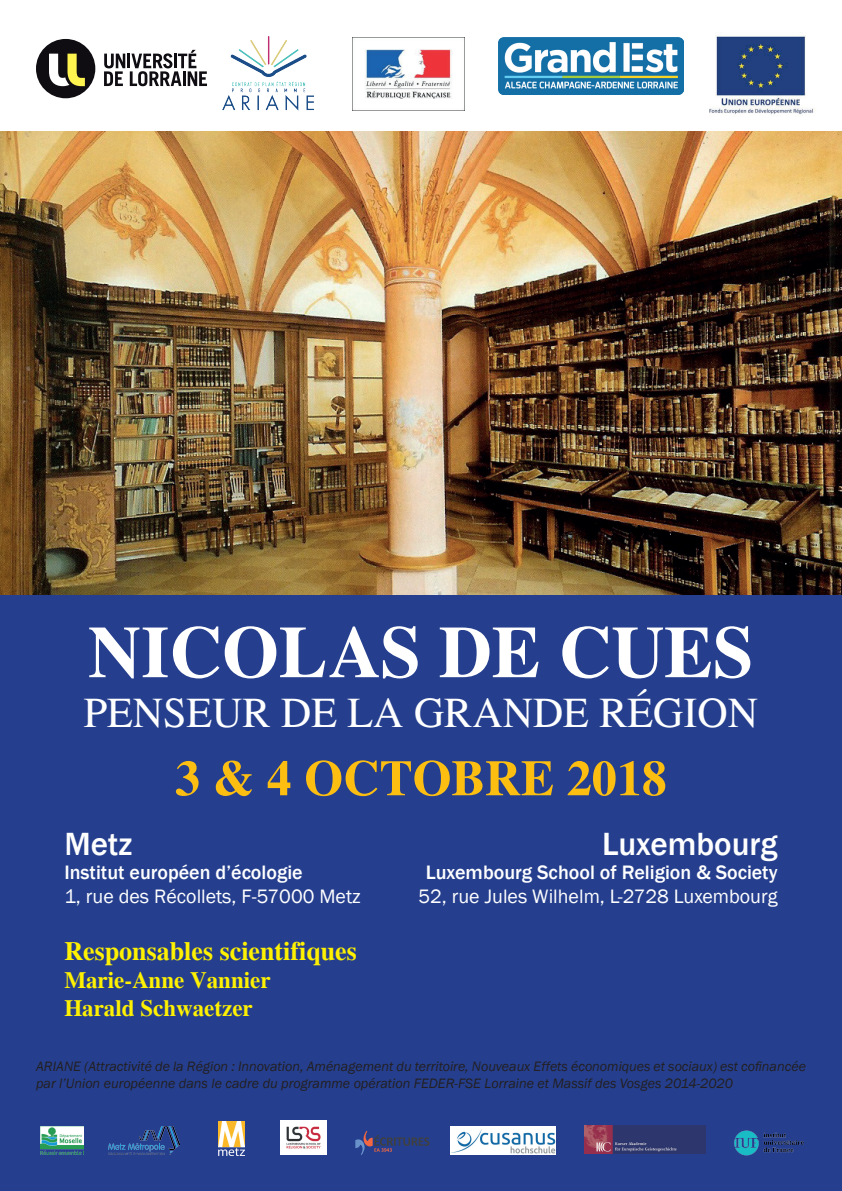
<style>
.page{position:relative;width:842px;height:1191px;background:#fff}
.page>*{position:absolute;margin:0;border:0;box-sizing:border-box;transform-origin:0 0}
.t1{font:700 73px "Times";color:#fff}
.t2{font:700 50px "Times";color:#fdbe12}
.t3{font:42px "Times";color:#fff}
.t4{font:500 33px "Franklin Gothic";color:#fff}
.t5{font:700 26px "Times";color:#fff101}
.t6{font:700 23px/27.6px "Times";color:#fff101}
.t7{font:20px "Franklin Gothic";color:#fff}
.t8{font:500 20px "Franklin Gothic";color:#fff}
.t9{font:italic 14px/16.8px "Franklin Gothic";color:#231f20}
</style>
<div class="page">
<div style="left:0;top:579px;width:842px;height:612px;background:#253f8e"></div>
<img style="left:0;top:131px;width:842px;height:463px">
<img style="left:40px;top:1126px;width:43px;height:28px">
<img style="left:109px;top:1126px;width:71px;height:28px">
<img style="left:280px;top:1121px;width:47px;height:34px">
<img style="left:223px;top:37px;width:91px;height:73px">
<img style="left:498px;top:37px;width:185px;height:57px">
<img style="left:709px;top:34px;width:107px;height:81px">
<img style="left:353px;top:37px;width:111px;height:74px">
<img style="left:451px;top:1126px;width:105px;height:29px">
<svg style="left:355px;top:1130px;width:74px;height:25px"></svg>
<img style="left:734px;top:1130px;width:70px;height:26px">
<img style="left:219px;top:1121px;width:26px;height:34px">
<svg style="left:104px;top:50px;width:103px;height:36px"></svg>
<div style="left:36px;top:39px;width:59px;height:59px;background:#0f0c12;border-radius:50%"></div>
<svg style="left:49px;top:54px;width:36px;height:32px"></svg>
<img style="left:585px;top:1125px;width:120px;height:28px">
<h1 class="t1" style="left:88px;top:607px;width:667px">NICOLAS DE CUES</h1>
<h3 class="t3" style="left:84px;top:688px;width:676px">PENSEUR DE LA GRANDE RÉGION</h3>
<h2 class="t2" style="left:175px;top:747px;width:493px">3 &amp; 4 OCTOBRE 2018</h2>
<h3 class="t4" style="left:64px;top:823px;width:69px">Metz</h3>
<h3 class="t8" style="left:64px;top:860px;width:240px">Institut européen d’écologie</h3>
<h3 class="t7" style="left:64px;top:884px;width:298px">1, rue des Récollets, F-57000 Metz</h3>
<h3 class="t5" style="left:64px;top:935px;width:294px">Responsables scientifiques</h3>
<h3 class="t6" style="left:64px;top:966px;width:208px">Marie-Anne Vannier<br>Harald Schwaetzer</h3>
<h3 class="t4" style="left:602px;top:824px;width:177px">Luxembourg</h3>
<h3 class="t8" style="left:426px;top:860px;width:353px">Luxembourg School of Religion &amp; Society</h3>
<h3 class="t7" style="left:418px;top:884px;width:361px">52, rue Jules Wilhelm, L-2728 Luxembourg</h3>
<p class="t9" style="left:36px;top:1058px;width:771px">ARIANE (Attractivité de la Région : Innovation, Aménagement du territoire, Nouveaux Effets économiques et sociaux) est cofinancée par l’Union européenne dans le cadre du programme opération FEDER-FSE Lorraine et Massif des Vosges 2014-2020</p>
</div>
